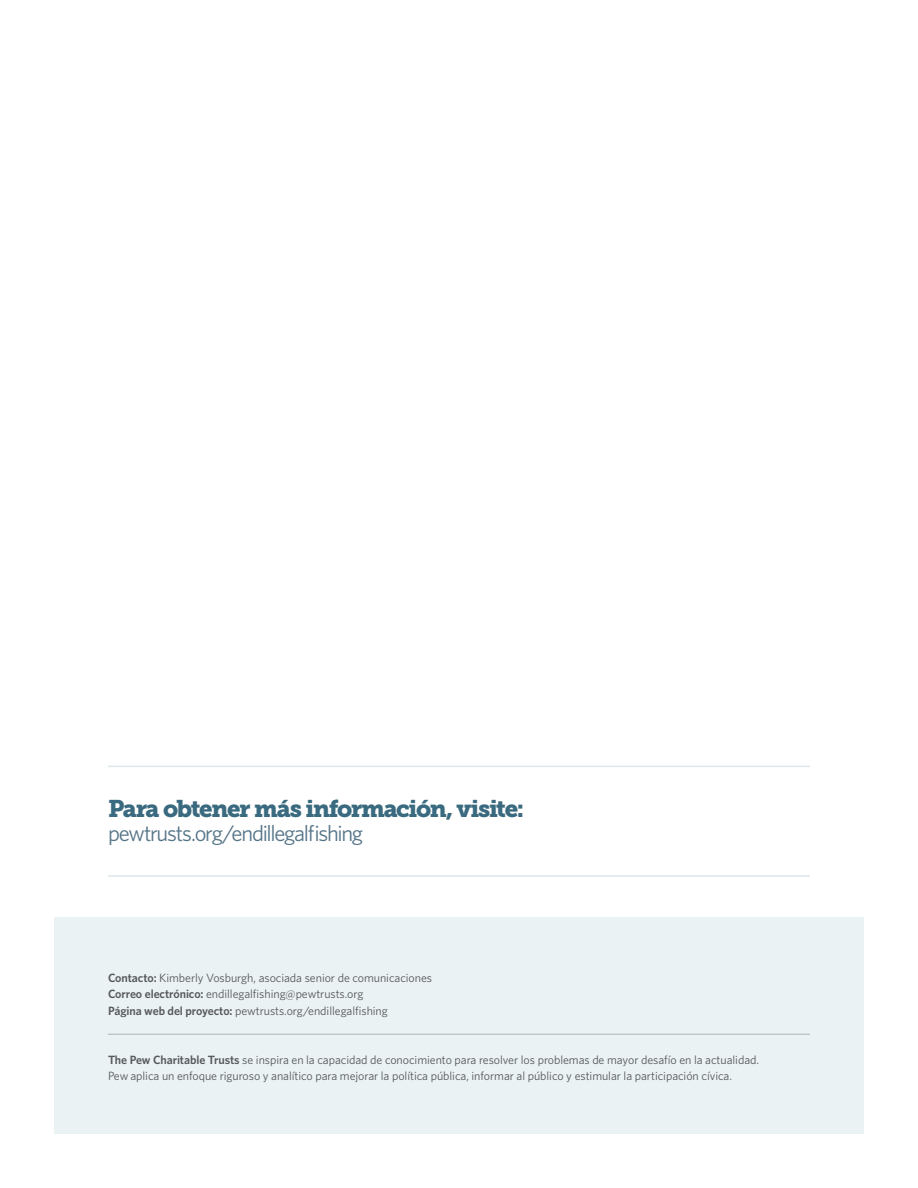
<style>
.page{position:relative;width:918px;height:1188px;background:#fff}
.page>*{position:absolute;margin:0;border:0;box-sizing:border-box;transform-origin:0 0}
.t1{font:24px "Museo Slab 900";letter-spacing:-.06em;color:#3a6a7f}
.t2{font:22.5px "Whitney";letter-spacing:-.055em;color:#567588}
.Footer_text{font:12px/16.5px "Whitney";letter-spacing:-.005em;color:#57585a}
.s1{font-weight:600}
</style>
<div class="page">
<hr style="left:108px;top:766px;width:702px;height:1px;background:#1e6076">
<hr style="left:108px;top:875px;width:702px;height:2px;background:#1e6076">
<div style="left:54px;top:917px;width:810px;height:217px;background:#eaf2f4"></div>
<hr style="left:108px;top:1034px;width:702px;height:1px;background:#231f20">
<h1 class="t1" style="left:108px;top:795px;width:418px">Para obtener más información, visite:</h1>
<h1 class="t2" style="left:108px;top:819px;width:257px">pewtrusts.org/endillegalfishing</h1>
<p class="Footer_text" style="left:108px;top:969px;width:326px"><span class="s1">Contacto:</span> Kimberly Vosburgh, asociada senior de comunicaciones<br><span class="s1">Correo electrónico:</span> endillegalfishing@pewtrusts.org<br><span class="s1">Página web del proyecto:</span> pewtrusts.org/endillegalfishing</p>
<p class="Footer_text" style="left:108px;top:1051px;width:653px"><span class="s1">The Pew Charitable Trusts</span> se inspira en la capacidad de conocimiento para resolver los problemas de mayor desafío en la actualidad.<br>Pew aplica un enfoque riguroso y analítico para mejorar la política pública, informar al público y estimular la participación cívica.</p>
</div>
